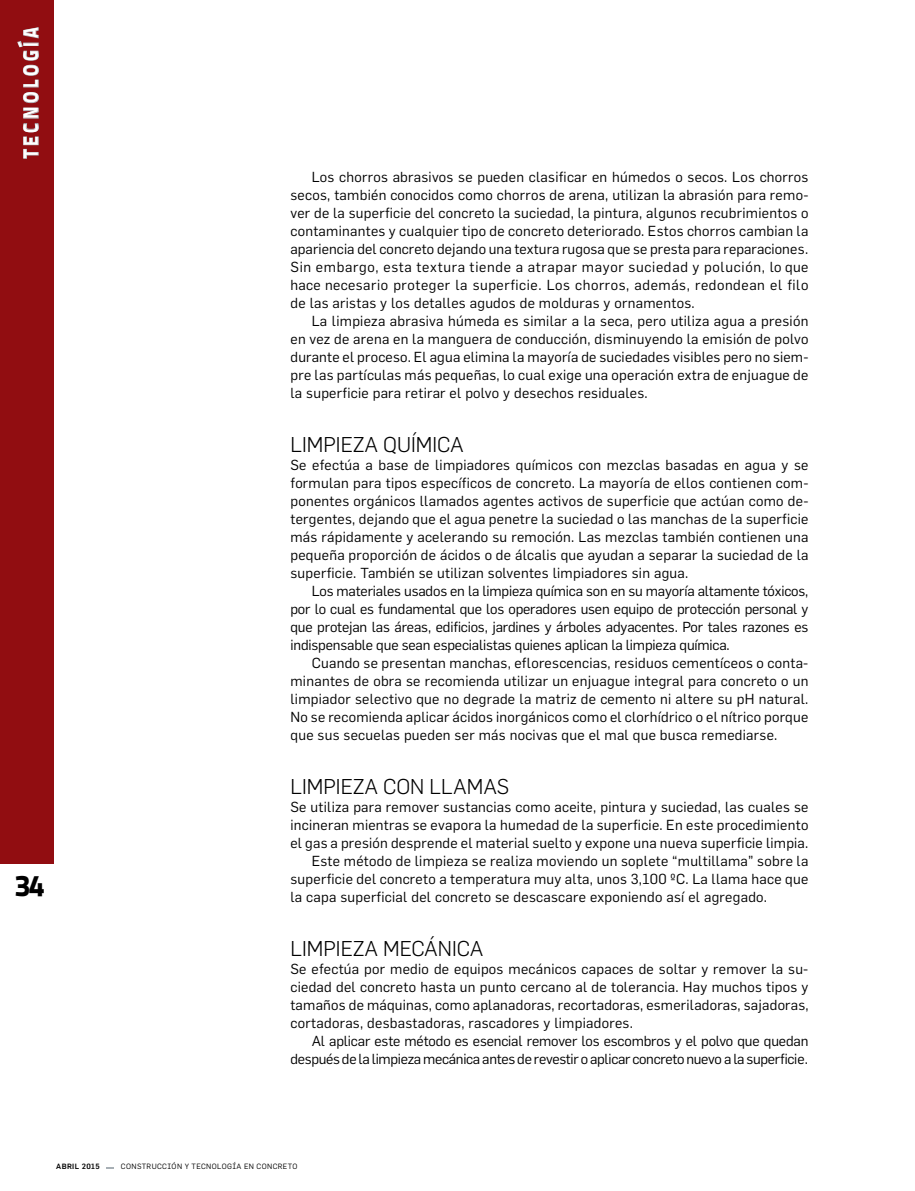
<style>
.page{position:relative;width:915px;height:1191px;background:#fff}
.page>*{position:absolute;margin:0;border:0;box-sizing:border-box;transform-origin:0 0}
.t1{font:800 30px "Titillium Text 22 L";color:#000}
.t2{font:300 21px "Flama";color:#000}
.t3{font:800 21px "Titillium Text 22 L";letter-spacing:.2em;color:#fff;scale:.85 1}
.t4{font:14.25px/18px "Flama";letter-spacing:.02em;color:#000;text-align:justify}
.t5{font:14.25px/18px "Flama";letter-spacing:-.02em;color:#000;text-align:right}
.t6{font:7.5px "Flama";letter-spacing:.05em;color:#000}
.t7{font:500 7.5px "Flama";letter-spacing:.05em;color:#000}
</style>
<div class="page">
<svg style="left:107px;top:1167px;width:7px;height:2px"></svg>
<div style="left:0;top:0;width:53px;height:864px;background:#910d11"></div>
<svg style="left:17px;top:27px;width:22px;height:132px"></svg>
<h2 class="t3" style="left:14px;top:158px;width:155px;rotate:-90deg">TECNOLOGÍA</h2>
<h1 class="t1" style="left:14px;top:862px;width:32px">34</h1>
<p class="t4" style="left:290px;top:167px;width:519px;text-indent:21px">Los chorros abrasivos se pueden clasificar en húmedos o secos. Los chorros secos, también conocidos como chorros de arena, utilizan la abrasión para remo&shy;ver de la superficie del concreto la suciedad, la pintura, algunos recubrimientos o contaminantes y cualquier tipo de concreto deteriorado. Estos chorros cambian la apariencia del concreto dejando una textura rugosa que se presta para reparaciones.<br>Sin embargo, esta textura tiende a atrapar mayor suciedad y polución, lo que hace necesario proteger la superficie. Los chorros, además, redondean el filo de las aristas y los detalles agudos de molduras y ornamentos.</p>
<p class="t4" style="left:290px;top:311px;width:519px;text-indent:21px">La limpieza abrasiva húmeda es similar a la seca, pero utiliza agua a presión en vez de arena en la manguera de conducción, disminuyendo la emisión de polvo durante el proceso. El agua elimina la mayoría de suciedades visibles pero no siem&shy;pre las partículas más pequeñas, lo cual exige una operación extra de enjuague de la superficie para retirar el polvo y desechos residuales.</p>
<h2 class="t2" style="left:290px;top:430px;width:175px">LIMPIEZA QUÍMICA</h2>
<p class="t4" style="left:290px;top:455px;width:519px">Se efectúa a base de limpiadores químicos con mezclas basadas en agua y se formulan para tipos específicos de concreto. La mayoría de ellos contienen com&shy;ponentes orgánicos llamados agentes activos de superficie que actúan como de&shy;tergentes, dejando que el agua penetre la suciedad o las manchas de la superficie más rápidamente y acelerando su remoción. Las mezclas también contienen una pequeña proporción de ácidos o de álcalis que ayudan a separar la suciedad de la superficie. También se utilizan solventes limpiadores sin agua.</p>
<p class="t4" style="left:290px;top:581px;width:519px;text-indent:21px">Los materiales usados en la limpieza química son en su mayoría altamente tóxicos, por lo cual es fundamental que los operadores usen equipo de protección personal y que protejan las áreas, edificios, jardines y árboles adyacentes. Por tales razones es indispensable que sean especialistas quienes aplican la limpieza química.</p>
<p class="t4" style="left:290px;top:653px;width:519px;text-indent:21px">Cuando se presentan manchas, eflorescencias, residuos cementíceos o conta&shy;minantes de obra se recomienda utilizar un enjuague integral para concreto o un limpiador selectivo que no degrade la matriz de cemento ni altere su pH natural.<br>No se recomienda aplicar ácidos inorgánicos como el clorhídrico o el nítrico porque que sus secuelas pueden ser más nocivas que el mal que busca remediarse.</p>
<h2 class="t2" style="left:290px;top:772px;width:220px">LIMPIEZA CON LLAMAS</h2>
<p class="t4" style="left:290px;top:797px;width:519px">Se utiliza para remover sustancias como aceite, pintura y suciedad, las cuales se</p>
<p class="t4" style="left:290px;top:815px;width:519px">incineran mientras se evapora la humedad de la superficie. En este procedimiento</p>
<p class="t4" style="left:290px;top:833px;width:519px">el gas a presión desprende el material suelto y expone una nueva superficie limpia.</p>
<p class="t4" style="left:311px;top:851px;width:498px">Este método de limpieza se realiza moviendo un soplete “multillama” sobre la</p>
<p class="t4" style="left:290px;top:869px;width:519px">superficie del concreto a temperatura muy alta, unos 3,100 ºC. La llama hace que</p>
<p class="t4" style="left:290px;top:887px;width:478px">la capa superficial del concreto se descascare exponiendo así el agregado.</p>
<h2 class="t2" style="left:290px;top:934px;width:194px">LIMPIEZA MECÁNICA</h2>
<p class="t4" style="left:290px;top:959px;width:519px">Se efectúa por medio de equipos mecánicos capaces de soltar y remover la su&shy;ciedad del concreto hasta un punto cercano al de tolerancia. Hay muchos tipos y tamaños de máquinas, como aplanadoras, recortadoras, esmeriladoras, sajadoras, cortadoras, desbastadoras, rascadores y limpiadores.</p>
<p class="t5" style="left:290px;top:1031px;width:519px">Al aplicar este método es esencial remover los escombros y el polvo que quedan después de la limpieza mecánica antes de revestir o aplicar concreto nuevo a la superficie.</p>
<p class="t7" style="left:56px;top:1161px;width:45px">ABRIL 2015</p>
<p class="t6" style="left:121px;top:1162px;width:178px">CONSTRUCCIÓN Y TECNOLOGÍA EN CONCRETO</p>
</div>
